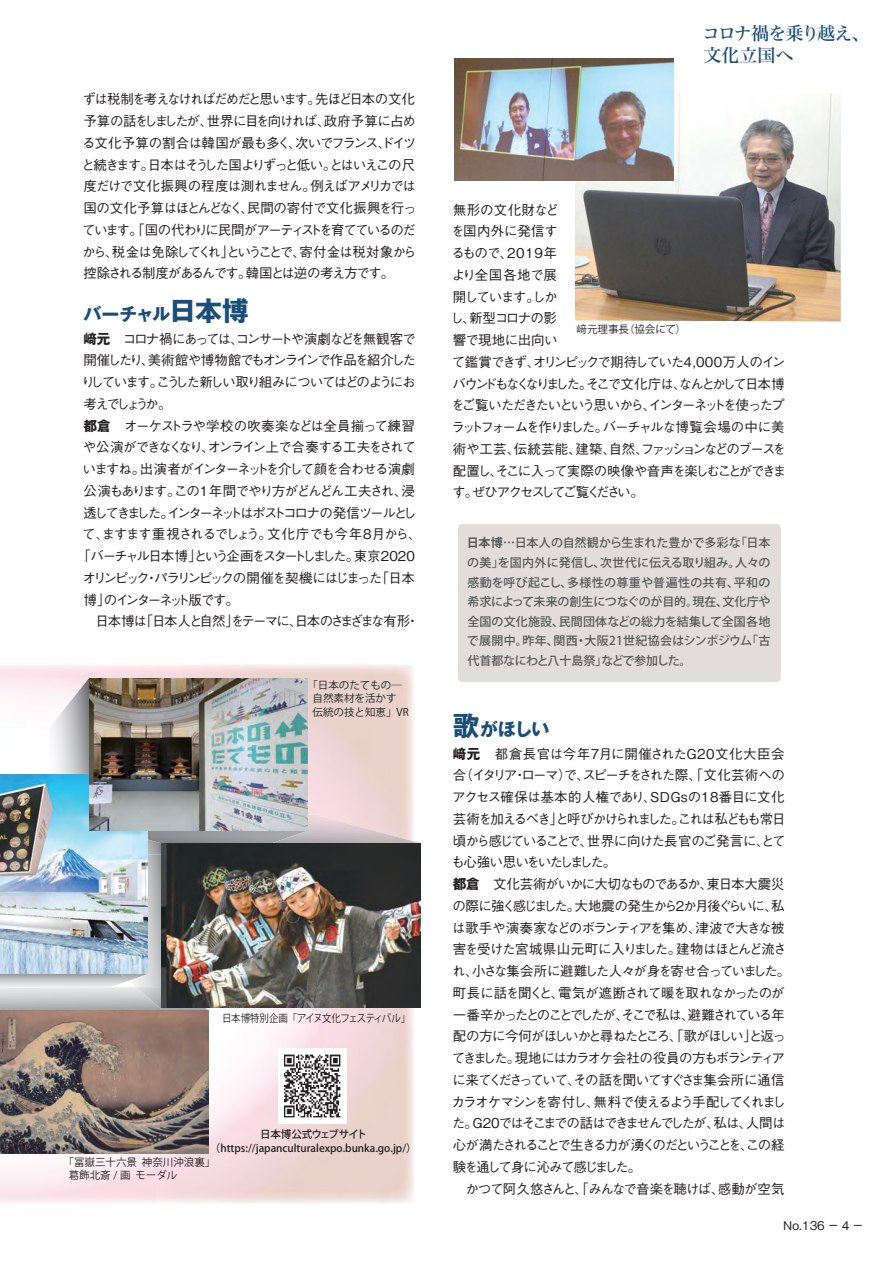
<style>
.page{position:relative;width:893px;height:1263px;background:#fff}
.page>*{position:absolute;margin:0;border:0;box-sizing:border-box;transform-origin:0 0}
.t1{font:18px/21px "Hira Min Std W5";letter-spacing:-.05em;color:#184e78}
.t2{font:700 18px "Gothic MB101 Pro";letter-spacing:-.065em;color:#184e78}
.t3{font:500 13.5px/21.8px "Gothic BBB Pro";letter-spacing:-.11em;color:#231f20}
.t4{font:500 13.5px "Gothic BBB Pro";letter-spacing:-.155em;color:#231f20}
.t5{font:500 13.5px "Gothic BBB Pro";letter-spacing:-.13em;color:#231f20}
.t6{font:500 13.5px "Gothic BBB Pro";letter-spacing:-.16em;color:#231f20}
.t7{font:500 13.5px "Gothic BBB Pro";letter-spacing:-.09em;color:#231f20}
.t8{font:500 13.5px "Gothic BBB Pro";letter-spacing:-.04em;color:#231f20}
.t9{font:500 13.5px "Gothic BBB Pro";letter-spacing:-.245em;color:#231f20}
.t10{font:500 12px/19.6px "Koz Go Pro";color:#57585a;text-align:justify}
.t11{font:500 12px "Gothic BBB Pro";color:#231f20}
.t12{font:10.5px/13.5px "Koz Go Pro";color:#231f20}
.t13{font:500 10.5px/13.5px "Koz Go Pro";color:#231f20;text-align:center}
.t14{font:10.5px "Koz Go Pro";letter-spacing:-.05em;color:#231f20;scale:.9 1}
.s1{font-size:27px}
.s2{font-family:"Gothic MB101 Pro";font-weight:700}
.s3{font-weight:700}
</style>
<div class="page">
<img style="left:0;top:664px;width:414px;height:150px">
<img style="left:0;top:973px;width:103px;height:230px">
<img style="left:156px;top:1008px;width:258px;height:196px">
<div style="left:458px;top:524px;width:323px;height:158px;background:#e2ddda;border-radius:4px"></div>
<img style="left:48px;top:678px;width:41px;height:97px">
<img style="left:0;top:974px;width:63px;height:13px">
<img style="left:63px;top:854px;width:98px;height:133px">
<img style="left:121px;top:974px;width:27px;height:7px">
<img style="left:0;top:987px;width:208px;height:166px">
<img style="left:136px;top:987px;width:25px;height:21px">
<img style="left:307px;top:814px;width:108px;height:29px">
<img style="left:148px;top:831px;width:159px;height:12px">
<img style="left:575px;top:93px;width:266px;height:228px">
<img style="left:161px;top:843px;width:259px;height:165px">
<img style="left:455px;top:59px;width:219px;height:121px">
<img style="left:0;top:775px;width:148px;height:198px">
<img style="left:278px;top:1048px;width:68px;height:75px">
<img style="left:89px;top:678px;width:218px;height:153px">
<p class="t3" style="left:81px;top:87px;width:337px">ずは税制を考えなければだめだと思います。先ほど日本の文化予算の話をしましたが、世界に目を向ければ、政府予算に占める文化予算の割合は韓国が最も多く、次いでフランス、ドイツと続きます。日本はそうした国よりずっと低い。とはいえこの尺度だけで文化振興の程度は測れません。例えばアメリカでは国の文化予算はほとんどなく、民間の寄付で文化振興を行っています。「国の代わりに民間がアーティストを育てているのだから、税金は免除してくれ」ということで、寄付金は税対象から控除される制度があるんです。韓国とは逆の考え方です。</p>
<h1 class="t2" style="left:83px;top:300px;width:167px">バーチャル<span class="s1">日本博</span></h1>
<p class="t3" style="left:83px;top:326px;width:334px"><span class="s2">﨑元</span>　コロナ禍にあっては、コンサートや演劇などを無観客で</p>
<p class="t5" style="left:83px;top:349px;width:334px">開催したり、美術館や博物館でもオンラインで作品を紹介した</p>
<p class="t5" style="left:81px;top:371px;width:336px">りしています。こうした新しい取り組みについてはどのようにお</p>
<p class="t9" style="left:83px;top:393px;width:90px">考えでしょうか。</p>
<p class="t8" style="left:83px;top:415px;width:333px"><span class="s2">都倉</span>　オーケストラや学校の吹奏楽などは全員揃って練習</p>
<p class="t3" style="left:83px;top:435px;width:335px">や公演ができなくなり、オンライン上で合奏する工夫をされて</p>
<p class="t3" style="left:83px;top:457px;width:334px">いますね。出演者がインターネットを介して顔を合わせる演劇</p>
<p class="t3" style="left:83px;top:478px;width:333px">公演もあります。この1年間でやり方がどんどん工夫され、浸</p>
<p class="t4" style="left:83px;top:502px;width:334px">透してきました。インターネットはポストコロナの発信ツールとし</p>
<p class="t7" style="left:82px;top:523px;width:341px">て、ますます重視されるでしょう。文化庁でも今年8月から、</p>
<p class="t6" style="left:77px;top:545px;width:339px">「バーチャル日本博」という企画をスタートしました。東京2020</p>
<p class="t4" style="left:82px;top:567px;width:334px">オリンピック・パラリンピックの開催を契機にはじまった「日本</p>
<p class="t4" style="left:83px;top:589px;width:157px">博」のインターネット版です。</p>
<p class="t3" style="left:96px;top:609px;width:325px">日本博は「日本人と自然」をテーマに、日本のさまざまな有形・</p>
<p class="t12" style="left:313px;top:678px;width:98px;text-indent:-5px">「日本のたてもの―自然素材を活かす伝統の技と知恵」VR</p>
<p class="t14" style="left:222px;top:1011px;width:210px">日本博特別企画「アイヌ文化フェスティバル」</p>
<p class="t12" style="left:69px;top:1155px;width:148px;text-indent:-5px">「冨嶽三十六景 神奈川沖浪裏」葛飾北斎 / 画 モーダル</p>
<p class="t13" style="left:210px;top:1128px;width:208px">日本博公式ウェブサイト（https://japanculturalexpo.bunka.go.jp/）</p>
<h1 class="t1" style="left:702px;top:23px;width:169px">コロナ禍を乗り越え、文化立国へ</h1>
<p class="t3" style="left:450px;top:197px;width:338px">無形の文化財など<br>を国内外に発信す<br>るもので、2019年<br>より全国各地で展<br>開しています。しか<br>し、新型コロナの影<br>響で現地に出向い<br>て鑑賞できず、オリンピックで期待していた4,000万人のインバウンドもなくなりました。そこで文化庁は、なんとかして日本博をご覧いただきたいという思いから、インターネットを使ったプラットフォームを作りました。バーチャルな博覧会場の中に美術や工芸、伝統芸能、建築、自然、ファッションなどのブースを配置し、そこに入って実際の映像や音声を楽しむことができます。ぜひアクセスしてご覧ください。</p>
<p class="t12" style="left:577px;top:323px;width:111px">﨑元理事長（協会にて）</p>
<p class="t10" style="left:467px;top:534px;width:305px"><span class="s3">日本博…</span>日本人の自然観から生まれた豊かで多彩な「日本の美」を国内外に発信し、次世代に伝える取り組み。人々の感動を呼び起こし、多様性の尊重や普遍性の共有、平和の希求によって未来の創生につなぐのが目的。現在、文化庁や全国の文化施設、民間団体などの総力を結集して全国各地で展開中。昨年、関西・大阪21世紀協会はシンポジウム「古代首都なにわと八十島祭」などで参加した。</p>
<h1 class="t2" style="left:453px;top:714px;width:98px"><span class="s1">歌</span>がほしい</h1>
<p class="t3" style="left:451px;top:741px;width:341px"><span class="s2">﨑元</span>　都倉長官は今年7月に開催されたG20文化大臣会合（イタリア・ローマ）で、スピーチをされた際、「文化芸術へのアクセス確保は基本的人権であり、SDGsの18番目に文化芸術を加えるべき」と呼びかけられました。これは私どもも常日頃から感じていることで、世界に向けた長官のご発言に、とても心強い思いをいたしました。<br><span class="s2">都倉</span>　文化芸術がいかに大切なものであるか、東日本大震災の際に強く感じました。大地震の発生から2か月後ぐらいに、私は歌手や演奏家などのボランティアを集め、津波で大きな被害を受けた宮城県山元町に入りました。建物はほとんど流され、小さな集会所に避難した人々が身を寄せ合っていました。町長に話を聞くと、電気が遮断されて暖を取れなかったのが一番辛かったとのことでしたが、そこで私は、避難されている年配の方に今何がほしいかと尋ねたところ、「歌がほしい」と返ってきました。現地にはカラオケ会社の役員の方もボランティアに来てくださっていて、その話を聞いてすぐさま集会所に通信カラオケマシンを寄付し、無料で使えるよう手配してくれました。G20ではそこまでの話はできませんでしたが、私は、人間は心が満たされることで生きる力が湧くのだということを、この経験を通して身に沁みて感じました。<br>　かつて阿久悠さんと、「みんなで音楽を聴けば、感動が空気</p>
<p class="t11" style="left:783px;top:1215px;width:81px">No.136 一 4 一</p>
</div>
